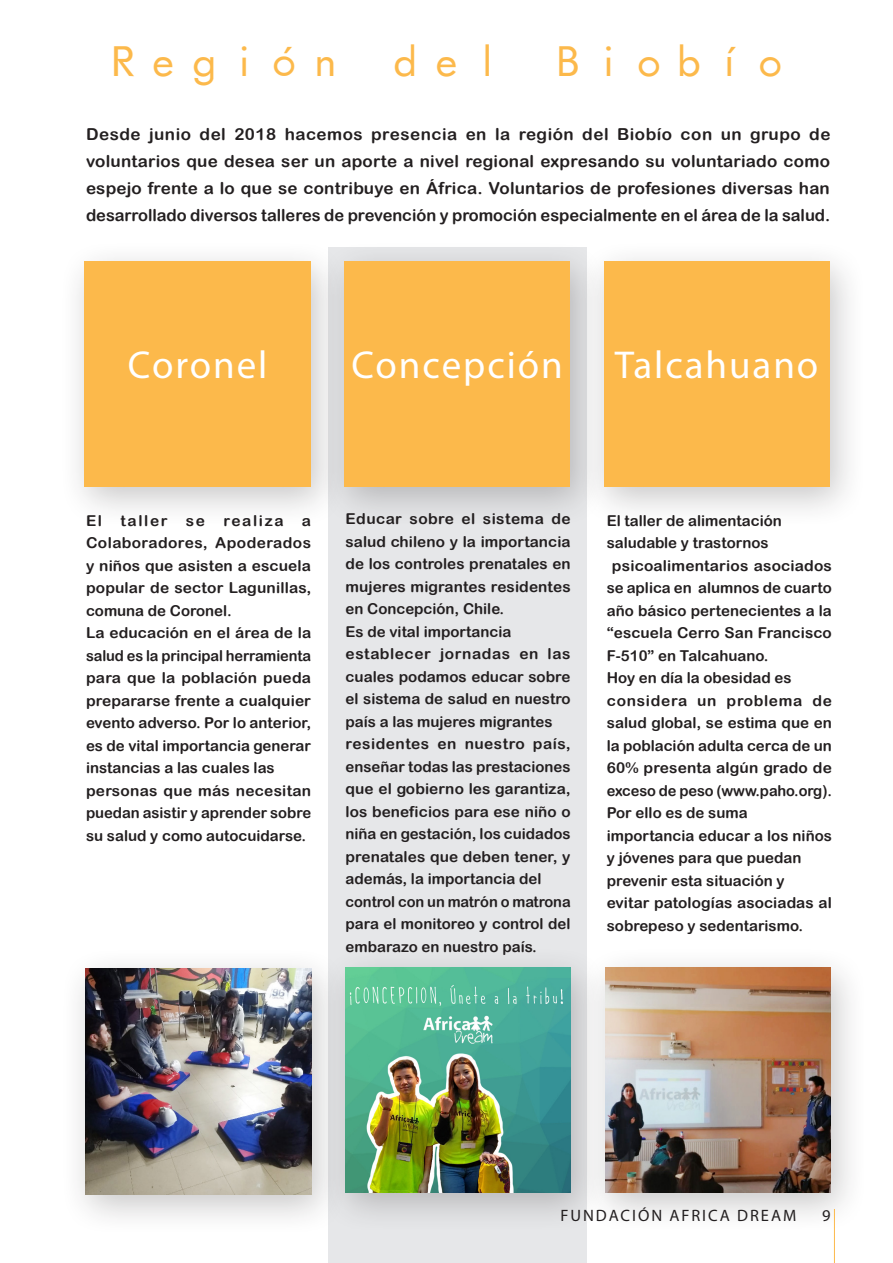
<style>
.page{position:relative;width:893px;height:1263px;background:#fff}
.page>*{position:absolute;margin:0;border:0;box-sizing:border-box;transform-origin:0 0}
.Featured_Element_7{font:40.5px "Futurist Fixed Width";color:#fcb94b}
.Title_Text_45pt__Whi{font:39px "Myriad Pro";letter-spacing:.05em;color:#fff}
.TEXT_10pt__Black{font:16.5px/27px "Arial Rounded MT Bold";letter-spacing:.01em;color:#231f20}
.TEXT_10pt__Black-2{font:16.5px "Arial Rounded MT Bold";letter-spacing:.03em;color:#231f20}
.t1{font:16.5px "Myriad Pro";letter-spacing:.12em;color:#231f20}
.TEXT_10pt__Black-3{font:15px/22.5px "Arial Rounded MT Bold";color:#231f20;text-align:justify}
</style>
<div class="page">
<div style="left:329px;top:248px;width:258px;height:1015px;background:#e6e7e9"></div>
<div style="left:319px;top:945px;width:290px;height:290px;background:#231f20;opacity:.25"></div>
<img style="left:349px;top:967px;width:222px;height:226px">
<div style="left:59px;top:946px;width:290px;height:291px;background:#231f20;opacity:.25"></div>
<img style="left:86px;top:969px;width:225px;height:225px">
<div style="left:579px;top:945px;width:290px;height:290px;background:#231f20;opacity:.25"></div>
<img style="left:605px;top:967px;width:226px;height:226px">
<hr style="left:834px;top:1209px;width:1px;height:54px;background:#fcb94b">
<div style="left:58px;top:239px;width:291px;height:290px;background:#231f20;opacity:.25"></div>
<div style="left:85px;top:261px;width:226px;height:226px;background:#fcb94b"></div>
<div style="left:577px;top:239px;width:290px;height:290px;background:#231f20;opacity:.25"></div>
<div style="left:604px;top:261px;width:225px;height:226px;background:#fcb94b"></div>
<div style="left:318px;top:239px;width:290px;height:290px;background:#231f20;opacity:.25"></div>
<div style="left:345px;top:261px;width:225px;height:226px;background:#fcb94b"></div>
<p class="Featured_Element_7" style="left:102px;top:35px;width:690px">Región del Biobío</p>
<p class="TEXT_10pt__Black-2" style="left:86px;top:124px;width:746px">Desde junio del 2018 hacemos presencia en la región del Biobío con un grupo de</p>
<p class="TEXT_10pt__Black" style="left:86px;top:147px;width:745px">voluntarios que desea ser un aporte a nivel regional expresando su voluntariado como espejo frente a lo que se contribuye en África. Voluntarios de profesiones diversas han</p>
<p class="TEXT_10pt__Black" style="left:86px;top:201px;width:746px">desarrollado diversos talleres de prevención y promoción especialmente en el área de la salud.</p>
<p class="Title_Text_45pt__Whi" style="left:128px;top:341px;width:141px">Coronel</p>
<p class="Title_Text_45pt__Whi" style="left:351px;top:341px;width:213px">Concepción</p>
<p class="Title_Text_45pt__Whi" style="left:615px;top:341px;width:205px">Talcahuano</p>
<p class="TEXT_10pt__Black-3" style="left:86px;top:509px;width:227px">El taller se realiza a Colaboradores, Apoderados y niños que asisten a escuela popular de sector Lagunillas, comuna de Coronel.</p>
<p class="TEXT_10pt__Black-3" style="left:86px;top:621px;width:227px">La educación en el área de la salud es la principal herramienta para que la población pueda prepararse frente a cualquier evento adverso. Por lo anterior, es de vital importancia generar instancias a las cuales las</p>
<p class="TEXT_10pt__Black-3" style="left:86px;top:779px;width:227px">personas que más necesitan puedan asistir y aprender sobre su salud y como autocuidarse.</p>
<p class="TEXT_10pt__Black-3" style="left:346px;top:507px;width:227px">Educar sobre el sistema de salud chileno y la importancia de los controles prenatales en mujeres migrantes residentes en Concepción, Chile.</p>
<p class="TEXT_10pt__Black-3" style="left:346px;top:620px;width:167px">Es de vital importancia</p>
<p class="TEXT_10pt__Black-3" style="left:346px;top:642px;width:227px">establecer jornadas en las cuales podamos educar sobre el sistema de salud en nuestro país a las mujeres migrantes</p>
<p class="TEXT_10pt__Black-3" style="left:346px;top:732px;width:227px">residentes en nuestro país, enseñar todas las prestaciones que el gobierno les garantiza, los beneficios para ese niño o niña en gestación, los cuidados prenatales que deben tener, y además, la importancia del</p>
<p class="TEXT_10pt__Black-3" style="left:346px;top:890px;width:227px">control con un matrón o matrona para el monitoreo y control del embarazo en nuestro país.</p>
<p class="TEXT_10pt__Black-3" style="left:607px;top:509px;width:177px">El taller de alimentación</p>
<p class="TEXT_10pt__Black-3" style="left:607px;top:531px;width:163px">saludable y trastornos</p>
<p class="TEXT_10pt__Black-3" style="left:607px;top:554px;width:227px;text-indent:5px">psicoalimentarios asociados se aplica en alumnos de cuarto año básico pertenecientes a la “escuela Cerro San Francisco F-510” en Talcahuano.</p>
<p class="TEXT_10pt__Black-3" style="left:607px;top:666px;width:186px">Hoy en día la obesidad es</p>
<p class="TEXT_10pt__Black-3" style="left:607px;top:689px;width:227px">considera un problema de salud global, se estima que en la población adulta cerca de un 60% presenta algún grado de exceso de peso (www.paho.org).<br>Por ello es de suma</p>
<p class="TEXT_10pt__Black-3" style="left:607px;top:824px;width:227px">importancia educar a los niños y jóvenes para que puedan</p>
<p class="TEXT_10pt__Black-3" style="left:607px;top:869px;width:179px">prevenir esta situación y</p>
<p class="TEXT_10pt__Black-3" style="left:607px;top:891px;width:227px">evitar patologías asociadas al sobrepeso y sedentarismo.</p>
<p class="t1" style="left:560px;top:1206px;width:237px">FUNDACIÓN AFRICA DREAM</p>
<p class="t1" style="left:822px;top:1206px;width:10px">9</p>
</div>
